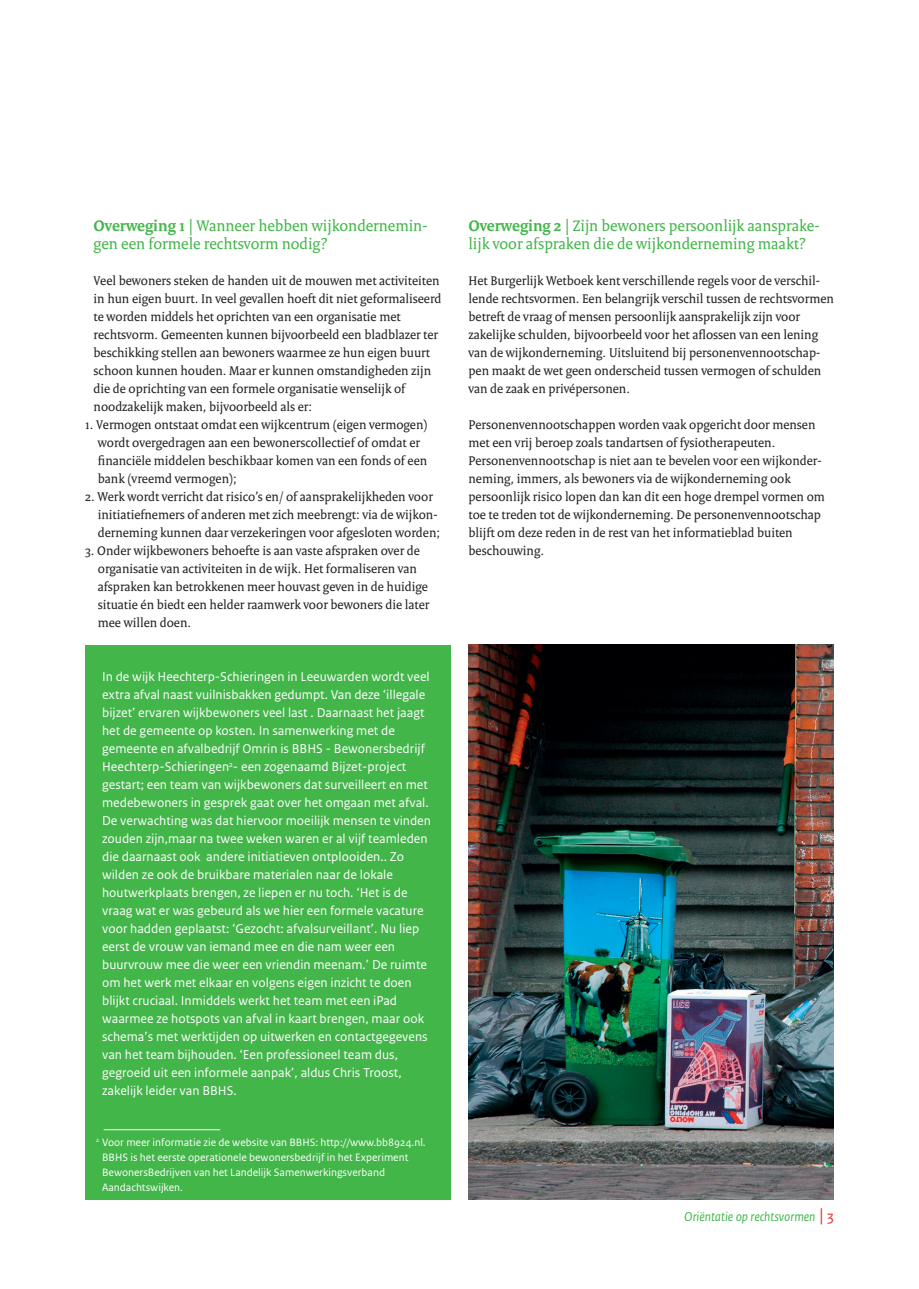
<style>
.page{position:relative;width:919px;height:1289px;background:#fff}
.page>*{position:absolute;margin:0;border:0;box-sizing:border-box;transform-origin:0 0}
._05_RO_Alineakop_Ser{font:16.5px/18px "Rijksoverheid Serif";color:#42b649}
._21_RO_Kader_groen_B{font:16.5px/18px "Rijksoverheid Serif";color:#42b649}
._21_RO_Kader_groen_B-2{font:13.5px/18px "Rijksoverheid Sans Text";color:#fff}
._10_RO_Broodtekst_Se{font:13.5px/18px "Rijksoverheid Serif";color:#231f20}
._11_RO_Opsomming_Ser{font:13.5px/18px "Rijksoverheid Serif";color:#231f20}
._21_RO_Kader_groen_B-3{font:13.5px/18px "Rijksoverheid Serif";color:#231f20}
._10_RO_Broodtekst_Sa{font:italic 13.5px "Rijksoverheid Sans Text";color:#42b649}
._14_RO_Voetnoot{font:11.25px/15px "Rijksoverheid Sans Text";color:#fff}
.s1{font-weight:700}
.s2{font-size:19.5px;color:#ee2a23}
.s3{font-style:normal;font-size:15px;color:#ee2a23}
</style>
<div class="page">
<div style="left:85px;top:645px;width:366px;height:554px;background:#42b649"></div>
<svg style="left:103px;top:1129px;width:100px;height:2px"></svg>
<hr style="left:104px;top:1129px;width:116px;height:1px;background:#fff">
<img style="left:468px;top:644px;width:365px;height:555px">
<p class="_21_RO_Kader_groen_B" style="left:94px;top:216px;width:335px"><span class="s1">Overweging 1 |</span> Wanneer hebben wijkondernemin&shy;gen een formele rechtsvorm nodig?</p>
<p class="_21_RO_Kader_groen_B-3" style="left:94px;top:271px;width:349px">Veel bewoners steken de handen uit de mouwen met activiteiten in hun eigen buurt. In veel gevallen hoeft dit niet geformaliseerd te worden middels het oprichten van een organisatie met rechtsvorm. Gemeenten kunnen bijvoorbeeld een bladblazer ter beschikking stellen aan bewoners waarmee ze hun eigen buurt schoon kunnen houden. Maar er kunnen omstandigheden zijn die de oprichting van een formele organisatie wenselijk of noodzakelijk maken, bijvoorbeeld als er:</p>
<p class="_11_RO_Opsomming_Ser" style="left:98px;top:415px;width:331px;text-indent:-13px">1. Vermogen ontstaat omdat een wijkcentrum (eigen vermogen) wordt overgedragen aan een bewonerscollectief of omdat er financiële middelen beschikbaar komen van een fonds of een bank (vreemd vermogen);</p>
<p class="_11_RO_Opsomming_Ser" style="left:98px;top:487px;width:344px;text-indent:-13px">2. Werk wordt verricht dat risico’s en/ of aansprakelijkheden voor initiatiefnemers of anderen met zich meebrengt: via de wijkon&shy;derneming kunnen daar verzekeringen voor afgesloten worden;</p>
<p class="_11_RO_Opsomming_Ser" style="left:98px;top:541px;width:333px;text-indent:-13px">3. Onder wijkbewoners behoefte is aan vaste afspraken over de organisatie van activiteiten in de wijk. Het formaliseren van afspraken kan betrokkenen meer houvast geven in de huidige situatie én biedt een helder raamwerk voor bewoners die later mee willen doen.</p>
<p class="_21_RO_Kader_groen_B-2" style="left:102px;top:667px;width:330px">In de wijk Heechterp-Schieringen in Leeuwarden wordt veel extra afval naast vuilnisbakken gedumpt. Van deze ‘illegale bijzet’ ervaren wijkbewoners veel last . Daarnaast het jaagt het de gemeente op kosten. In samenwerking met de gemeente en afvalbedrijf Omrin is BBHS - Bewonersbedrijf Heechterp-Schieringen<sup>2</sup>- een zogenaamd Bijzet-project gestart; een team van wijkbewoners dat surveilleert en met medebewoners in gesprek gaat over het omgaan met afval.<br>De verwachting was dat hiervoor moeilijk mensen te vinden zouden zijn,maar na twee weken waren er al vijf teamleden die daarnaast ook andere initiatieven ontplooiden.. Zo wilden ze ook de bruikbare materialen naar de lokale houtwerkplaats brengen, ze liepen er nu toch. ‘Het is de vraag wat er was gebeurd als we hier een formele vacature voor hadden geplaatst: ‘Gezocht: afvalsurveillant’. Nu liep eerst de vrouw van iemand mee en die nam weer een buurvrouw mee die weer een vriendin meenam.’ De ruimte om het werk met elkaar en volgens eigen inzicht te doen blijkt cruciaal. Inmiddels werkt het team met een iPad waarmee ze hotspots van afval in kaart brengen, maar ook schema’s met werktijden op uitwerken en contactgegevens van het team bijhouden. ‘Een professioneel team dus, gegroeid uit een informele aanpak’, aldus Chris Troost, zakelijk leider van BBHS.</p>
<p class="_14_RO_Voetnoot" style="left:102px;top:1135px;width:325px;text-indent:-6px"><sup>2</sup> Voor meer informatie zie de website van BBHS: http://www.bb8924.nl.<br>BBHS is het eerste operationele bewonersbedrijf in het Experiment BewonersBedrijven van het Landelijk Samenwerkingsverband Aandachtswijken.</p>
<p class="_05_RO_Alineakop_Ser" style="left:468px;top:216px;width:352px"><span class="s1">Overweging 2 |</span> Zijn bewoners persoonlijk aansprake&shy;lijk voor afspraken die de wijkonderneming maakt?</p>
<p class="_10_RO_Broodtekst_Se" style="left:468px;top:271px;width:367px">Het Burgerlijk Wetboek kent verschillende regels voor de verschil&shy;lende rechtsvormen. Een belangrijk verschil tussen de rechtsvormen betreft de vraag of mensen persoonlijk aansprakelijk zijn voor zakelijke schulden, bijvoorbeeld voor het aflossen van een lening van de wijkonderneming. Uitsluitend bij personenvennootschap&shy;pen maakt de wet geen onderscheid tussen vermogen of schulden van de zaak en privépersonen.</p>
<p class="_10_RO_Broodtekst_Se" style="left:468px;top:415px;width:348px">Personenvennootschappen worden vaak opgericht door mensen met een vrij beroep zoals tandartsen of fysiotherapeuten.</p>
<p class="_10_RO_Broodtekst_Se" style="left:468px;top:451px;width:358px">Personenvennootschap is niet aan te bevelen voor een wijkonder&shy;neming, immers, als bewoners via de wijkonderneming ook persoonlijk risico lopen dan kan dit een hoge drempel vormen om toe te treden tot de wijkonderneming. De personenvennootschap blijft om deze reden in de rest van het informatieblad buiten beschouwing.</p>
<p class="_10_RO_Broodtekst_Sa" style="left:684px;top:1209px;width:151px">Oriëntatie op rechtsvormen <span class="s2">|</span> <span class="s3">3</span></p>
</div>
